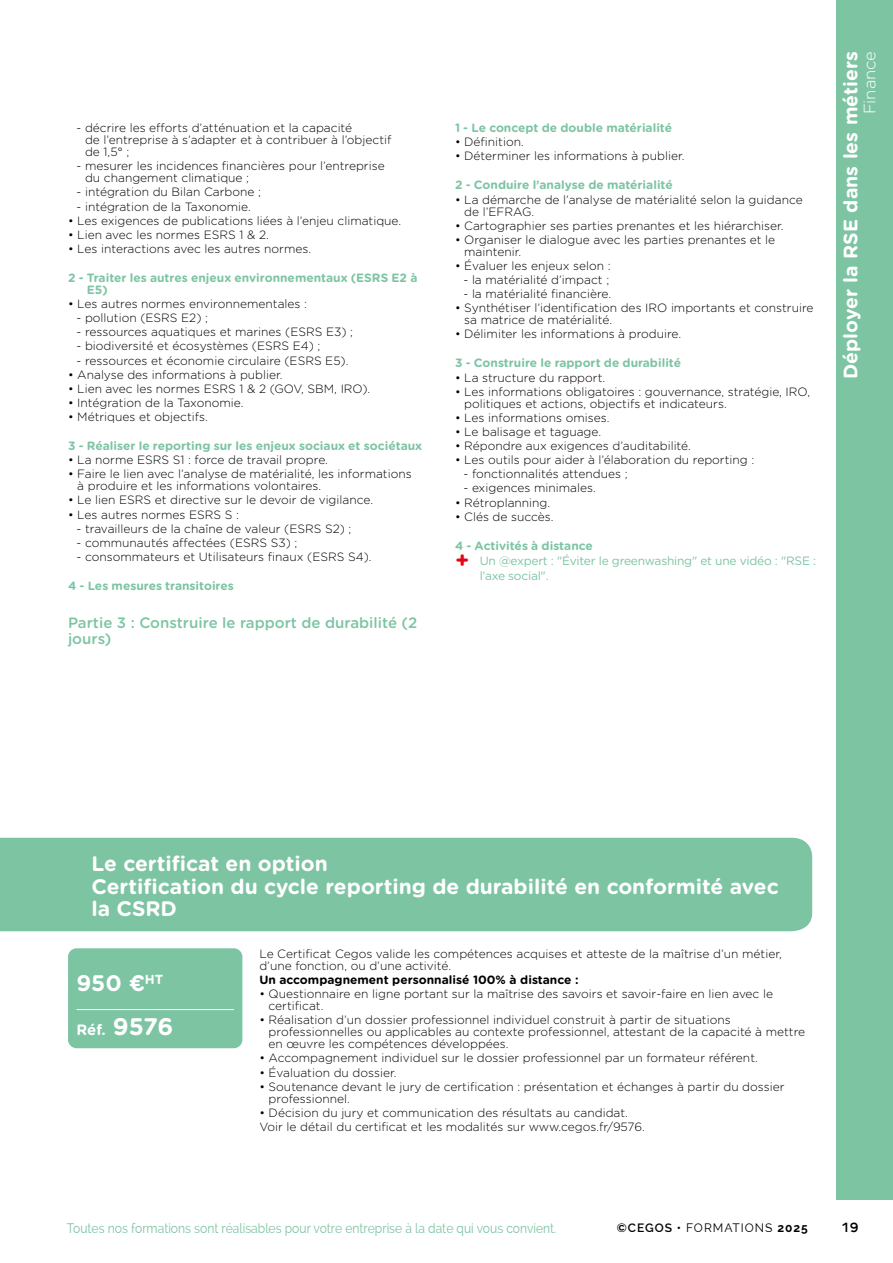
<style>
.page{position:relative;width:893px;height:1263px;background:#fff}
.page>*{position:absolute;margin:0;border:0;box-sizing:border-box;transform-origin:0 0}
.t1{font:700 22.5px "Gotham Rounded";color:#fff}
.t2{font:700 21px/22.5px "Gotham Rounded";color:#fff}
.t3{font:700 19.5px "Gotham Rounded";color:#fff}
.t4{font:300 16.5px "Gotham Rounded";color:#fff}
.t5{font:500 15px/16.5px "Gotham Rounded";color:#7dc4a3}
.t6{font:700 15px "Gotham Rounded";color:#fff}
.t7{font:13.5px "Raleway";color:#7dc4a3;scale:.9 1}
.t8{font:500 13.5px "Ryker";color:#000}
.t9{font:300 12px/12px "Gotham Rounded";color:#000}
.t10{font:700 12px/12px "Gotham Rounded";color:#7dc4a3}
.t11{font:12px "Gotham Rounded";letter-spacing:-.02em;color:#7dc4a3}
.t12{font:700 12px "Gotham Rounded";color:#000}
.t13{font:12px "Raleway";letter-spacing:.08em;color:#000}
.s1{font-weight:700;font-size:22.5px;color:#e30613}
.s2{color:#fff}
.s3{font-size:24px}
.s4{font-weight:600}
.s5{font-weight:700}
</style>
<div class="page">
<div style="left:836px;top:0;width:57px;height:1199px;background:#7dc4a3"></div>
<div style="left:0;top:838px;width:812px;height:93px;background:#7dc4a3"></div>
<div style="left:68px;top:948px;width:174px;height:100px;background:#7dc4a3;border-radius:9px"></div>
<hr style="left:77px;top:1009px;width:157px;height:1px;background:#fff">
<p class="t9" style="left:85px;top:121px;width:308px;text-indent:-8px">- décrire les efforts d’atténuation et la capacité<br>de l’entreprise à s’adapter et à contribuer à l’objectif de 1,5° ;</p>
<p class="t9" style="left:85px;top:159px;width:301px;text-indent:-8px">- mesurer les incidences financières pour l’entreprise du changement climatique ;</p>
<p class="t9" style="left:77px;top:186px;width:186px">- intégration du Bilan Carbone ;</p>
<p class="t9" style="left:77px;top:200px;width:176px">- intégration de la Taxonomie.</p>
<p class="t9" style="left:68px;top:214px;width:335px">• Les exigences de publications liées à l’enjeu climatique.</p>
<p class="t9" style="left:68px;top:228px;width:202px">• Lien avec les normes ESRS 1 &amp; 2.</p>
<p class="t9" style="left:68px;top:242px;width:245px">• Les interactions avec les autres normes.</p>
<p class="t10" style="left:87px;top:271px;width:332px;text-indent:-19px">2 - Traiter les autres enjeux environnementaux (ESRS E2 à<br>E5)</p>
<p class="t9" style="left:68px;top:297px;width:240px">• Les autres normes environnementales :</p>
<p class="t9" style="left:77px;top:311px;width:133px">- pollution (ESRS E2) ;</p>
<p class="t9" style="left:77px;top:325px;width:278px">- ressources aquatiques et marines (ESRS E3) ;</p>
<p class="t9" style="left:77px;top:340px;width:245px">- biodiversité et écosystèmes (ESRS E4) ;</p>
<p class="t9" style="left:77px;top:354px;width:273px">- ressources et économie circulaire (ESRS E5).</p>
<p class="t9" style="left:68px;top:368px;width:216px">• Analyse des informations à publier.</p>
<p class="t9" style="left:68px;top:382px;width:304px">• Lien avec les normes ESRS 1 &amp; 2 (GOV, SBM, IRO).</p>
<p class="t9" style="left:68px;top:396px;width:177px">• Intégration de la Taxonomie.</p>
<p class="t9" style="left:68px;top:410px;width:141px">• Métriques et objectifs.</p>
<p class="t10" style="left:68px;top:439px;width:356px">3 - Réaliser le reporting sur les enjeux sociaux et sociétaux</p>
<p class="t9" style="left:68px;top:453px;width:261px">• La norme ESRS S1 : force de travail propre.</p>
<p class="t9" style="left:77px;top:467px;width:336px;text-indent:-9px">• Faire le lien avec l’analyse de matérialité, les informations à produire et les informations volontaires.</p>
<p class="t9" style="left:68px;top:494px;width:307px">• Le lien ESRS et directive sur le devoir de vigilance.</p>
<p class="t9" style="left:68px;top:508px;width:172px">• Les autres normes ESRS S :</p>
<p class="t9" style="left:77px;top:522px;width:276px">- travailleurs de la chaîne de valeur (ESRS S2) ;</p>
<p class="t9" style="left:77px;top:536px;width:222px">- communautés affectées (ESRS S3) ;</p>
<p class="t9" style="left:77px;top:550px;width:297px">- consommateurs et Utilisateurs finaux (ESRS S4).</p>
<p class="t10" style="left:68px;top:579px;width:167px">4 - Les mesures transitoires</p>
<p class="t5" style="left:68px;top:613px;width:351px">Partie 3 : Construire le rapport de durabilité (2 jours)</p>
<p class="t10" style="left:455px;top:121px;width:219px">1 - Le concept de double matérialité</p>
<p class="t9" style="left:455px;top:135px;width:70px">• Définition.</p>
<p class="t9" style="left:455px;top:150px;width:231px">• Déterminer les informations à publier.</p>
<p class="t10" style="left:455px;top:179px;width:219px">2 - Conduire l’analyse de matérialité</p>
<p class="t9" style="left:464px;top:193px;width:340px;text-indent:-9px">• La démarche de l’analyse de matérialité selon la guidance de l’EFRAG.</p>
<p class="t9" style="left:455px;top:219px;width:330px">• Cartographier ses parties prenantes et les hiérarchiser.</p>
<p class="t9" style="left:464px;top:233px;width:313px;text-indent:-9px">• Organiser le dialogue avec les parties prenantes et le maintenir.</p>
<p class="t9" style="left:455px;top:259px;width:157px">• Évaluer les enjeux selon :</p>
<p class="t9" style="left:463px;top:273px;width:147px">- la matérialité d’impact ;</p>
<p class="t9" style="left:463px;top:287px;width:149px">- la matérialité financière.</p>
<p class="t9" style="left:464px;top:301px;width:351px;text-indent:-9px">• Synthétiser l’identification des IRO importants et construire sa matrice de matérialité.</p>
<p class="t9" style="left:455px;top:328px;width:228px">• Délimiter les informations à produire.</p>
<p class="t10" style="left:455px;top:357px;width:228px">3 - Construire le rapport de durabilité</p>
<p class="t9" style="left:455px;top:371px;width:152px">• La structure du rapport.</p>
<p class="t9" style="left:464px;top:385px;width:347px;text-indent:-9px">• Les informations obligatoires : gouvernance, stratégie, IRO, politiques et actions, objectifs et indicateurs.</p>
<p class="t9" style="left:455px;top:411px;width:156px">• Les informations omises.</p>
<p class="t9" style="left:455px;top:425px;width:148px">• Le balisage et taguage.</p>
<p class="t9" style="left:455px;top:439px;width:237px">• Répondre aux exigences d’auditabilité.</p>
<p class="t9" style="left:455px;top:453px;width:301px">• Les outils pour aider à l’élaboration du reporting :</p>
<p class="t9" style="left:463px;top:467px;width:166px">- fonctionnalités attendues ;</p>
<p class="t9" style="left:463px;top:482px;width:134px">- exigences minimales.</p>
<p class="t9" style="left:455px;top:496px;width:97px">• Rétroplanning.</p>
<p class="t9" style="left:455px;top:510px;width:100px">• Clés de succès.</p>
<p class="t10" style="left:455px;top:539px;width:139px">4 - Activités à distance</p>
<p class="t11" style="left:455px;top:552px;width:363px"><span class="s1">+</span> <span class="s2">•</span> Un @expert : "Éviter le greenwashing" et une vidéo : "RSE :</p>
<p class="t11" style="left:480px;top:567px;width:70px">l’axe social".</p>
<h3 class="t3" style="left:836px;top:379px;width:329px;rotate:-90deg">Déployer la RSE dans les métiers</h3>
<h3 class="t4" style="left:859px;top:114px;width:65px;rotate:-90deg">Finance</h3>
<h2 class="t2" style="left:91px;top:852px;width:689px">Le certificat en option<br>Certification du cycle reporting de durabilité en conformité avec la CSRD</h2>
<h1 class="t1" style="left:77px;top:967px;width:88px">950 €<sup>HT</sup></h1>
<p class="t6" style="left:77px;top:1019px;width:98px">Réf. <span class="s3">9576</span></p>
<p class="t9" style="left:259px;top:947px;width:524px">Le Certificat Cegos valide les compétences acquises et atteste de la maîtrise d’un métier, d’une fonction, ou d’une activité.</p>
<p class="t12" style="left:259px;top:971px;width:321px">Un accompagnement personnalisé 100% à distance :</p>
<p class="t9" style="left:269px;top:987px;width:506px;text-indent:-9px">• Questionnaire en ligne portant sur la maîtrise des savoirs et savoir-faire en lien avec le certificat.</p>
<p class="t9" style="left:269px;top:1013px;width:538px;text-indent:-9px">• Réalisation d’un dossier professionnel individuel construit à partir de situations professionnelles ou applicables au contexte professionnel, attestant de la capacité à mettre en œuvre les compétences développées.</p>
<p class="t9" style="left:259px;top:1051px;width:500px">• Accompagnement individuel sur le dossier professionnel par un formateur référent.</p>
<p class="t9" style="left:259px;top:1066px;width:139px">• Évaluation du dossier.</p>
<p class="t9" style="left:269px;top:1080px;width:517px;text-indent:-9px">• Soutenance devant le jury de certification : présentation et échanges à partir du dossier professionnel.</p>
<p class="t9" style="left:259px;top:1105px;width:387px;line-height:14.1px">• Décision du jury et communication des résultats au candidat.<br>Voir le détail du certificat et les modalités sur www.cegos.fr/9576.</p>
<p class="t7" style="left:67px;top:1221px;width:545px">Toutes nos formations sont réalisables pour votre entreprise à la date qui vous convient.</p>
<p class="t13" style="left:617px;top:1221px;width:193px"><span class="s4">©CEGOS •</span> FORMATIONS <span class="s5">2025</span></p>
<p class="t8" style="left:842px;top:1219px;width:18px">19</p>
</div>
